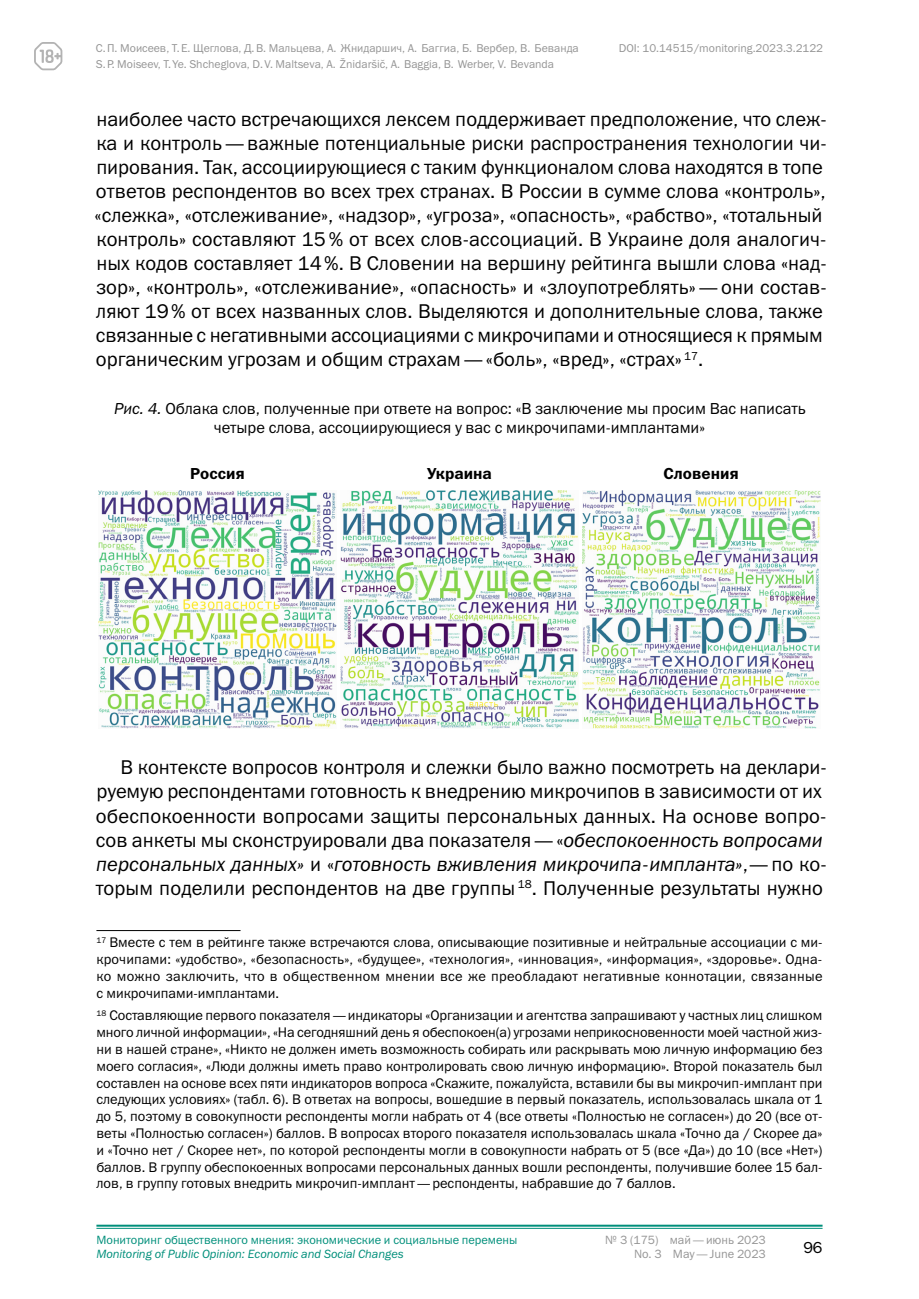
<style>
.page{position:relative;width:919px;height:1299px;background:#fff}
.page>*{position:absolute;margin:0;border:0;box-sizing:border-box;transform-origin:0 0}
.t1{font:20px/24px "Franklin Gothic ITC";color:#000}
.t2{font:16px/19.2px "Franklin Gothic ITC";color:#000;text-align:center}
.t3{font:600 16px "Franklin Gothic ITC";color:#000}
.t4{font:14px/16.8px "Franklin Gothic ITC";color:#000;text-align:justify}
.t5{font:12px "Franklin Gothic ITC";color:#008f7b}
.t6{font:italic 12px "Franklin Gothic ITC";color:#008f7b}
.t7{font:12px "Franklin Gothic ITC";color:#959595}
.t8{font:11.4px "Franklin Gothic ITC";color:#959595}
.s1{font-style:italic}
</style>
<div class="page">
<hr style="left:96px;top:1224px;width:726px;height:2px;background:#008f7b">
<hr style="left:96px;top:1227px;width:726px;height:1px;background:#008f7b">
<svg style="left:34px;top:42px;width:28px;height:28px"></svg>
<img style="left:98px;top:490px;width:238px;height:238px">
<img style="left:340px;top:490px;width:238px;height:238px">
<img style="left:582px;top:490px;width:238px;height:238px">
<hr style="left:96px;top:930px;width:144px;height:1px;background:#000">
<p class="t8" style="left:96px;top:41px;width:484px">С.П. Моисеев, Т.Е. Щеглова, Д.В. Мальцева, А. Жнидаршич, А. Баггиа, Б. Вербер, В. Беванда</p>
<p class="t8" style="left:618px;top:41px;width:206px">DOI: 10.14515/monitoring.2023.3.2122</p>
<p class="t8" style="left:96px;top:58px;width:459px">S.P. Moiseev, T.Ye. Shcheglova, D.V. Maltseva, A. Žnidaršič, A. Baggia, B. Werber, V. Bevanda</p>
<p class="t1" style="left:95px;top:107px;width:733px">наиболее часто встречающихся лексем поддерживает предположение, что слеж&shy;ка и контроль— важные потенциальные риски распространения технологии чи&shy;пирования. Так, ассоциирующиеся с таким функционалом слова находятся в топе ответов респондентов во всех трех странах. В России в сумме слова «контроль», «слежка», «отслеживание», «надзор», «угроза», «опасность», «рабство», «тотальный контроль» составляют 15% от всех слов-ассоциаций. В Украине доля аналогич&shy;ных кодов составляет 14%. В Словении на вершину рейтинга вышли слова «над&shy;зор», «контроль», «отслеживание», «опасность» и «злоупотреблять»— они состав&shy;ляют 19% от всех названных слов. Выделяются и дополнительные слова, также связанные с негативными ассоциациями с микрочипами и относящиеся к прямым органическим угрозам и общим страхам— «боль», «вред», «страх» <sup>17</sup>.</p>
<p class="t2" style="left:114px;top:399px;width:693px"><span class="s1">Рис. 4.</span> Облака слов, полученные при ответе на вопрос: «В заключение мы просим Вас написать четыре слова, ассоциирующиеся у вас с микрочипами-имплантами»</p>
<p class="t3" style="left:190px;top:464px;width:56px">Россия</p>
<p class="t3" style="left:427px;top:464px;width:66px">Украина</p>
<p class="t3" style="left:663px;top:464px;width:77px">Словения</p>
<p class="t1" style="left:96px;top:755px;width:732px;text-indent:25px">В контексте вопросов контроля и слежки было важно посмотреть на деклари&shy;руемую респондентами готовность к внедрению микрочипов в зависимости от их обеспокоенности вопросами защиты персональных данных. На основе вопро&shy;сов анкеты мы сконструировали два показателя— «<span class="s1">обеспокоенность вопросами персональных данных»</span> и «<span class="s1">готовность вживления микрочипа-импланта»</span>,— по ко&shy;торым поделили респондентов на две группы <sup>18</sup>. Полученные результаты нужно</p>
<p class="t4" style="left:96px;top:934px;width:727px"><sup>17</sup> Вместе с тем в рейтинге также встречаются слова, описывающие позитивные и нейтральные ассоциации с ми&shy;крочипами: «удобство», «безопасность», «будущее», «технология», «инновация», «информация», «здоровье». Одна&shy;ко можно заключить, что в общественном мнении все же преобладают негативные коннотации, связанные с микрочипами-имплантами.</p>
<p class="t4" style="left:96px;top:1007px;width:727px"><sup>18</sup> Составляющие первого показателя— индикаторы «Организации и агентства запрашивают у частных лиц слишком много личной информации», «На сегодняшний день я обеспокоен(а) угрозами неприкосновенности моей частной жиз&shy;ни в нашей стране», «Никто не должен иметь возможность собирать или раскрывать мою личную информацию без моего согласия», «Люди должны иметь право контролировать свою личную информацию». Второй показатель был составлен на основе всех пяти индикаторов вопроса «Скажите, пожалуйста, вставили бы вы микрочип-имплант при следующих условиях» (табл. 6). В ответах на вопросы, вошедшие в первый показатель, использовалась шкала от 1 до 5, поэтому в совокупности респонденты могли набрать от 4 (все ответы «Полностью не согласен») до 20 (все от&shy;веты «Полностью согласен») баллов. В вопросах второго показателя использовалась шкала «Точно да / Скорее да» и «Точно нет / Скорее нет», по которой респонденты могли в совокупности набрать от 5 (все «Да») до 10 (все «Нет») баллов. В группу обеспокоенных вопросами персональных данных вошли респонденты, получившие более 15 бал&shy;лов, в группу готовых внедрить микрочип-имплант— респонденты, набравшие до 7 баллов.</p>
<p class="t5" style="left:96px;top:1232px;width:422px">Мониторинг общественного мнения: экономические и социальные перемены</p>
<p class="t7" style="left:605px;top:1232px;width:162px">№ 3 (175) май—июнь 2023</p>
<p class="t6" style="left:96px;top:1247px;width:309px">Monitoring of Public Opinion: Economic and Social Changes</p>
<p class="t7" style="left:634px;top:1246px;width:133px">No. 3 May—June 2023</p>
<p class="t2" style="left:803px;top:1237px;width:21px">96</p>
</div>
